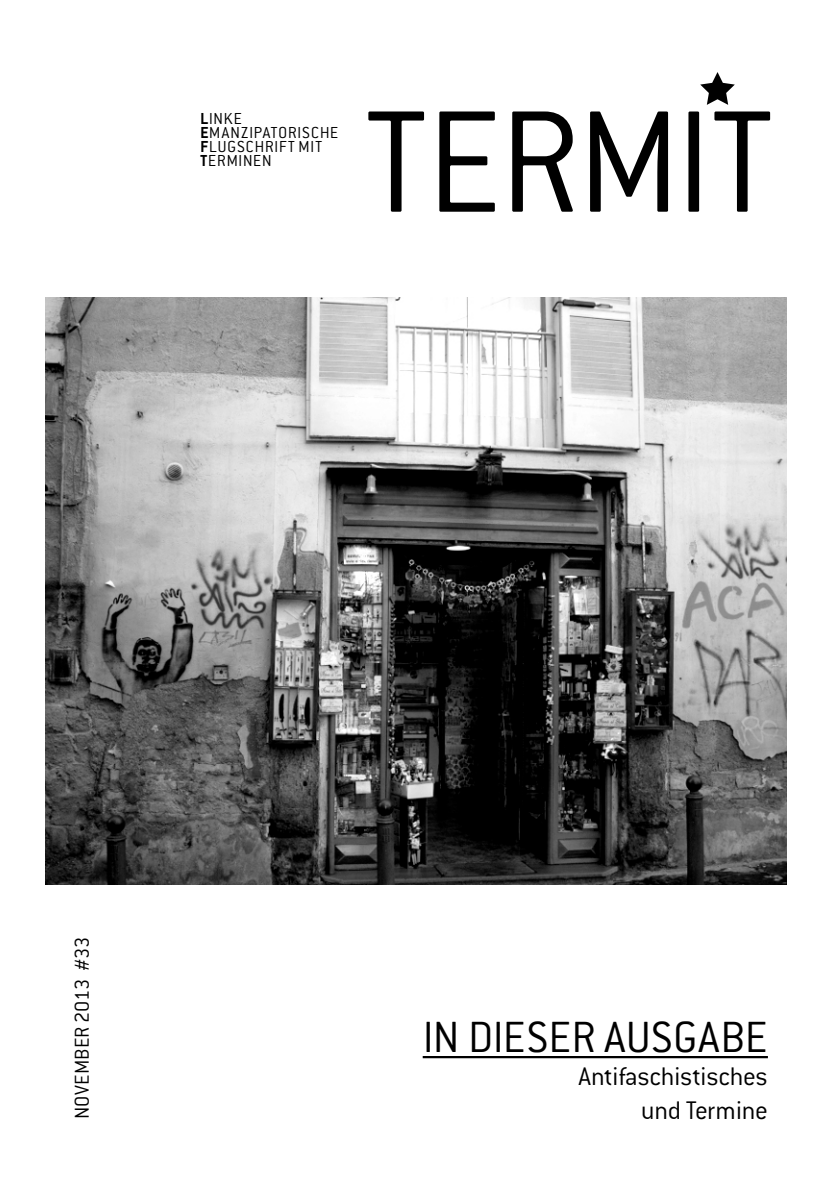
<style>
.page{position:relative;width:840px;height:1191px;background:#fff}
.page>*{position:absolute;margin:0;border:0;box-sizing:border-box;transform-origin:0 0}
.t1{font:300 159.4px "Conduit ITC";color:#000}
.t2{font:300 48px "Conduit ITC";color:#000}
.t3{font:300 28px "Conduit ITC";letter-spacing:-.015em;color:#000}
.t4{font:300 22px "Conduit ITC";color:#000}
.t5{font:300 17.6px/14px "Conduit SCITC";letter-spacing:.015em;color:#000}
.s1{font-weight:700}
</style>
<div class="page">
<svg style="left:700px;top:72px;width:34px;height:33px"></svg>
<img style="left:45px;top:297px;width:741px;height:587px">
<hr style="left:422px;top:1056px;width:345px;height:2px;background:#000">
<p class="t5" style="left:200px;top:111px;width:140px"><span class="s1">L</span>INKE<br><span class="s1">E</span>MANZIPATORISCHE<br><span class="s1">F</span>LUGSCHRIFT MIT<br><span class="s1">T</span>ERMINEN</p>
<h1 class="t1" style="left:364px;top:65px;width:128px">TERMI</h1>
<h1 class="t1" style="left:710px;top:65px;width:65px">T</h1>
<p class="t4" style="left:69px;top:1119px;width:184px;rotate:-90deg">NOVEMBER 2013 #33</p>
<h2 class="t2" style="left:422px;top:1007px;width:346px">In dieser Ausgabe</h2>
<h3 class="t3" style="left:578px;top:1059px;width:191px">Antifaschistisches</h3>
<h3 class="t3" style="left:640px;top:1093px;width:128px">und Termine</h3>
</div>
